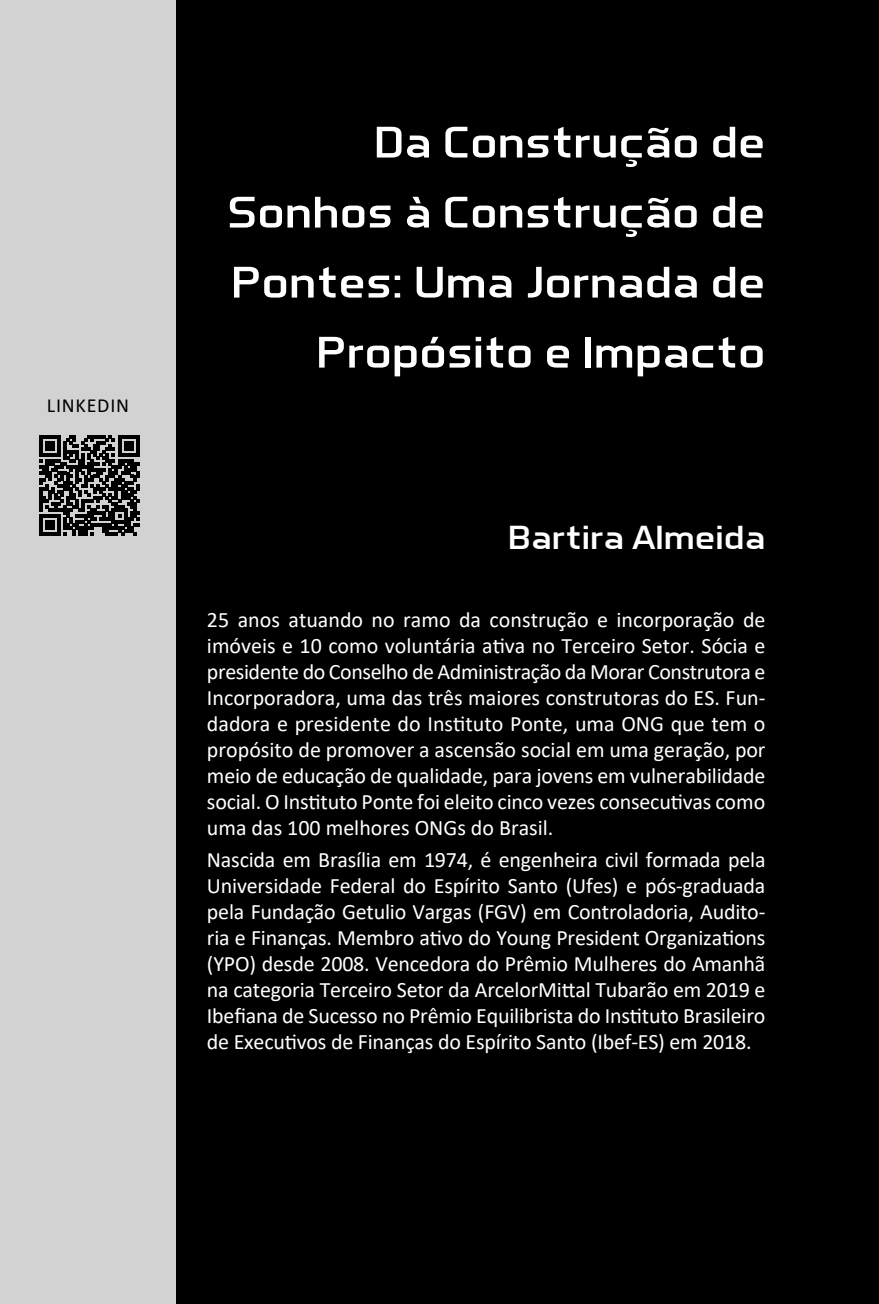
<style>
.page{position:relative;width:879px;height:1304px;background:#000}
.page>*{position:absolute;margin:0;border:0;box-sizing:border-box;transform-origin:0 0}
.t1{font:45px/70px "Aero Matics";color:#fff;text-align:right;scale:1.25 1}
.t2{font:34px "Aero Matics";color:#fff;scale:1.25 1}
.t3{font:22px/26px "Calibri";letter-spacing:-.01em;color:#fff;text-align:justify}
.t4{font:20px "Calibri";letter-spacing:.04em;color:#000}
</style>
<div class="page">
<div style="left:0;top:0;width:176px;height:1304px;background:#d2d2d2"></div>
<svg style="left:39px;top:435px;width:100px;height:101px"></svg>
<p class="t4" style="left:47px;top:392px;width:84px">LINKEDIN</p>
<h1 class="t1" style="left:227px;top:106px;width:432px">Da Construção de<br>Sonhos à Construção de<br>Pontes: Uma Jornada de<br>Propósito e Impacto</h1>
<h2 class="t2" style="left:508px;top:517px;width:207px">Bartira Almeida</h2>
<p class="t3" style="left:207px;top:607px;width:560px">25 anos atuando no ramo da construção e incorporação de imóveis e 10 como voluntária ativa no Terceiro Setor. Sócia e presidente do Conselho de Administração da Morar Construtora e Incorporadora, uma das três maiores construtoras do ES. Fun&shy;dadora e presidente do Instituto Ponte, uma ONG que tem o propósito de promover a ascensão social em uma geração, por meio de educação de qualidade, para jovens em vulnerabilidade social. O Instituto Ponte foi eleito cinco vezes consecutivas como uma das 100 melhores ONGs do Brasil.</p>
<p class="t3" style="left:207px;top:846px;width:560px">Nascida em Brasília em 1974, é engenheira civil formada pela Universidade Federal do Espírito Santo (Ufes) e pós-graduada pela Fundação Getulio Vargas (FGV) em Controladoria, Audito&shy;ria e Finanças. Membro ativo do Young President Organizations (YPO) desde 2008. Vencedora do Prêmio Mulheres do Amanhã na categoria Terceiro Setor da ArcelorMittal Tubarão em 2019 e Ibefiana de Sucesso no Prêmio Equilibrista do Instituto Brasileiro de Executivos de Finanças do Espírito Santo (Ibef-ES) em 2018.</p>
</div>
